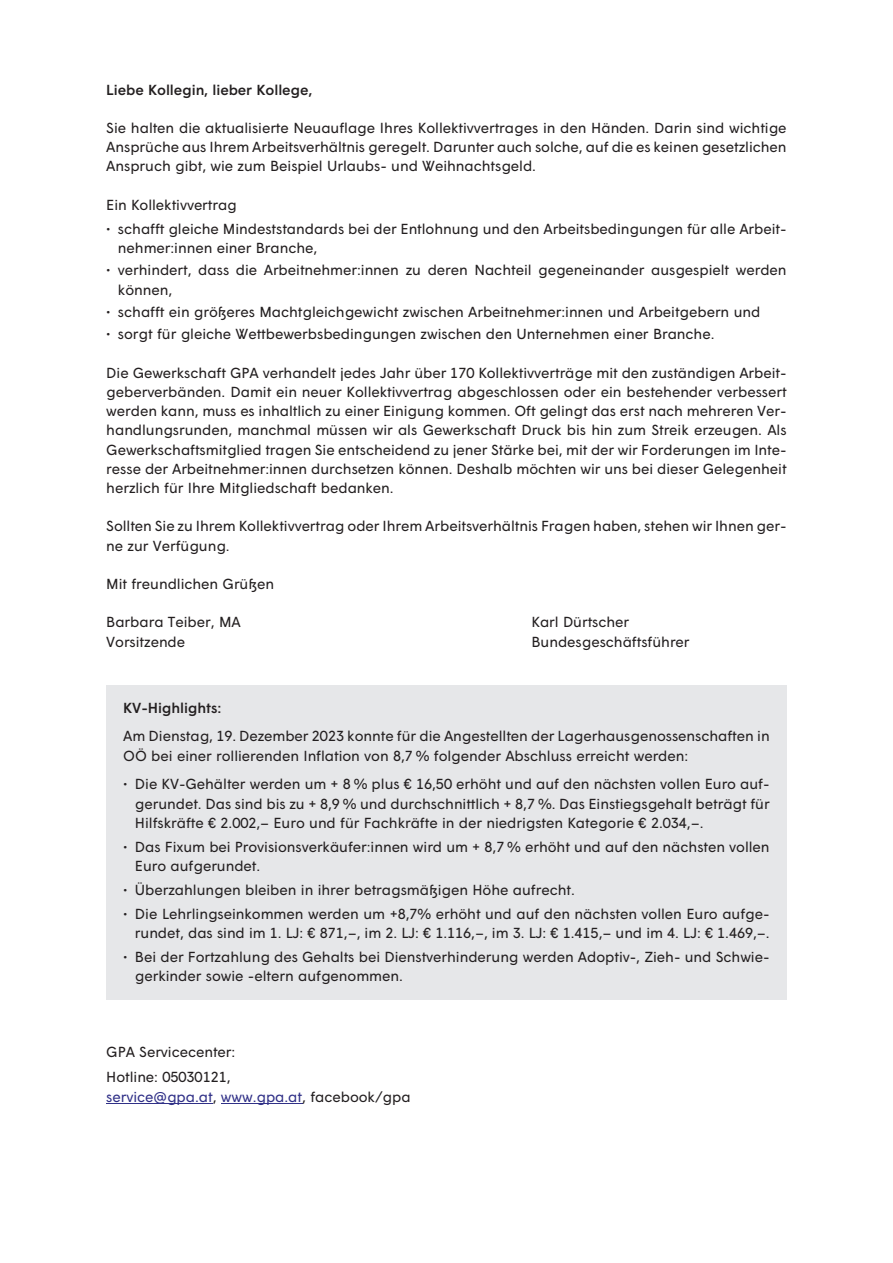
<style>
.page{position:relative;width:893px;height:1263px;background:#fff}
.page>*{position:absolute;margin:0;border:0;box-sizing:border-box;transform-origin:0 0}
.t1{font:14.55px/19.2px "Adv OT972 d 6 cfc";color:#231f20}
.t2{font:14.55px "Adv O Tcb 864 b 7 f";color:#231f20}
.t3{font:14.55px "Adv OT972 d 6 cfc";color:#303087}
.s1{font-style:inherit}
.s2{color:#231f20}
</style>
<div class="page">
<div style="left:106px;top:685px;width:681px;height:314px;background:#e6e7e9"></div>
<hr style="left:106px;top:1103px;width:107px;height:1px;background:#303087">
<hr style="left:221px;top:1103px;width:81px;height:1px;background:#303087">
<p class="t2" style="left:106px;top:84px;width:207px">Liebe Kollegin, lieber Kollege,</p>
<p class="t1" style="left:106px;top:120px;width:682px;text-align:justify">Sie halten die aktualisierte Neuauflage Ihres Kollektivvertrages in den Händen. Darin sind wichtige Ansprüche aus Ihrem Arbeitsverhältnis geregelt. Darunter auch solche, auf die es keinen gesetzlichen Anspruch gibt, wie zum Beispiel Urlaubs- und Weihnachtsgeld.</p>
<p class="t1" style="left:106px;top:197px;width:132px">Ein Kollektivvertrag</p>
<p class="t1" style="left:118px;top:221px;width:670px;text-indent:-12px"><span class="s1">•</span> schafft gleiche Mindeststandards bei der Entlohnung und den Arbeitsbedingungen für alle Arbeit&shy;nehmer:innen einer Branche,</p>
<p class="t1" style="left:118px;top:262px;width:670px;text-indent:-12px"><span class="s1">•</span> verhindert, dass die Arbeitnehmer:innen zu deren Nachteil gegeneinander ausgespielt werden können,</p>
<p class="t1" style="left:106px;top:304px;width:655px"><span class="s1">•</span> schafft ein größeres Machtgleichgewicht zwischen Arbeitnehmer:innen und Arbeitgebern und</p>
<p class="t1" style="left:106px;top:326px;width:610px"><span class="s1">•</span> sorgt für gleiche Wettbewerbsbedingungen zwischen den Unternehmen einer Branche.</p>
<p class="t1" style="left:106px;top:364px;width:682px;text-align:justify">Die Gewerkschaft GPA verhandelt jedes Jahr über 170 Kollektivverträge mit den zuständigen Arbeit&shy;geberverbänden. Damit ein neuer Kollektivvertrag abgeschlossen oder ein bestehender verbessert werden kann, muss es inhaltlich zu einer Einigung kommen. Oft gelingt das erst nach mehreren Ver&shy;handlungsrunden, manchmal müssen wir als Gewerkschaft Druck bis hin zum Streik erzeugen. Als Gewerkschaftsmitglied tragen Sie entscheidend zu jener Stärke bei, mit der wir Forderungen im Inte&shy;resse der Arbeitnehmer:innen durchsetzen können. Deshalb möchten wir uns bei dieser Gelegenheit herzlich für Ihre Mitgliedschaft bedanken.</p>
<p class="t1" style="left:106px;top:518px;width:682px">Sollten Sie zu Ihrem Kollektivvertrag oder Ihrem Arbeitsverhältnis Fragen haben, stehen wir Ihnen ger&shy;ne zur Verfügung.</p>
<p class="t1" style="left:106px;top:576px;width:169px">Mit freundlichen Grüßen</p>
<p class="t1" style="left:106px;top:614px;width:136px">Barbara Teiber, MA</p>
<p class="t1" style="left:531px;top:614px;width:99px">Karl Dürtscher</p>
<p class="t1" style="left:106px;top:633px;width:80px">Vorsitzende</p>
<p class="t1" style="left:531px;top:633px;width:160px">Bundesgeschäftsführer</p>
<p class="t2" style="left:123px;top:702px;width:100px">KV-Highlights:</p>
<p class="t1" style="left:123px;top:728px;width:648px">Am Dienstag, 19. Dezember 2023 konnte für die Angestellten der Lagerhausgenossenschaften in<br>OÖ bei einer rollierenden Inflation von 8,7 % folgender Abschluss erreicht werden:</p>
<p class="t1" style="left:135px;top:776px;width:636px;text-align:justify;text-indent:-12px"><span class="s1">•</span> Die KV-Gehälter werden um + 8 % plus <span class="s1">€</span> 16,50 erhöht und auf den nächsten vollen Euro auf&shy;gerundet. Das sind bis zu + 8,9 % und durchschnittlich + 8,7 %. Das Einstiegsgehalt beträgt für Hilfskräfte <span class="s1">€</span> 2.002,<span class="s1">–</span> Euro und für Fachkräfte in der niedrigsten Kategorie <span class="s1">€</span> 2.034,<span class="s1">–</span>.</p>
<p class="t1" style="left:135px;top:838px;width:636px;text-indent:-12px"><span class="s1">•</span> Das Fixum bei Provisionsverkäufer:innen wird um + 8,7 % erhöht und auf den nächsten vollen<br>Euro aufgerundet.</p>
<p class="t1" style="left:123px;top:882px;width:453px"><span class="s1">•</span> Überzahlungen bleiben in ihrer betragsmäßigen Höhe aufrecht.</p>
<p class="t1" style="left:123px;top:906px;width:648px;text-align:right"><span class="s1">•</span> Die Lehrlingseinkommen werden um +8,7% erhöht und auf den nächsten vollen Euro aufge&shy;rundet, das sind im 1. LJ: <span class="s1">€</span> 871,<span class="s1">–</span>, im 2. LJ: <span class="s1">€</span> 1.116,<span class="s1">–</span>, im 3. LJ: <span class="s1">€</span> 1.415,<span class="s1">–</span> und im 4. LJ: <span class="s1">€</span> 1.469,<span class="s1">–</span>.</p>
<p class="t1" style="left:135px;top:949px;width:636px;text-indent:-12px"><span class="s1">•</span> Bei der Fortzahlung des Gehalts bei Dienstverhinderung werden Adoptiv-, Zieh- und Schwie&shy;gerkinder sowie -eltern aufgenommen.</p>
<p class="t1" style="left:106px;top:1040px;width:131px;line-height:25.7px">GPA Servicecenter:<br>Hotline: 05030121,</p>
<p class="t3" style="left:106px;top:1091px;width:306px">service@gpa.at<span class="s2">,</span> www.gpa.at<span class="s2">, facebook/gpa</span></p>
</div>
